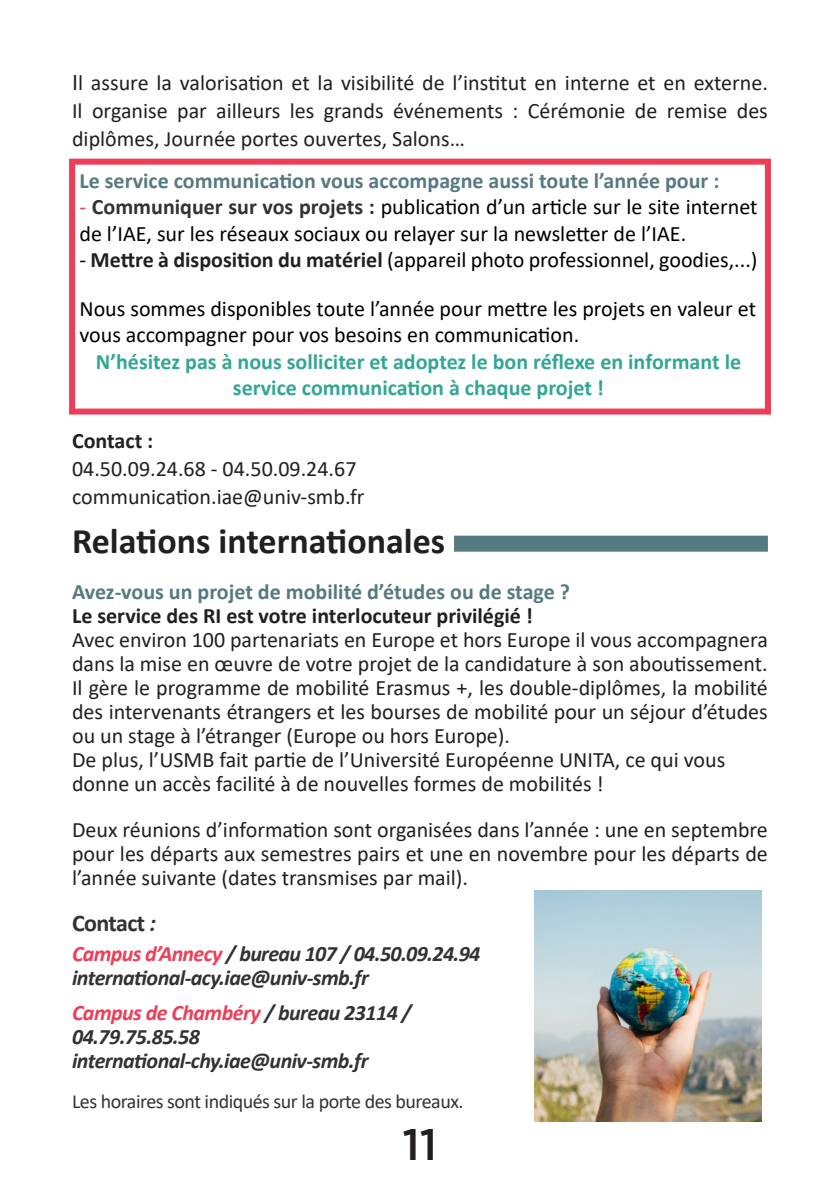
<style>
.page{position:relative;width:840px;height:1191px;background:#fff}
.page>*{position:absolute;margin:0;border:0;box-sizing:border-box;transform-origin:0 0}
.t1{font:500 44px "Gotham";color:#231f20}
.t2{font:700 36px "Calibri";color:#231f20}
.t3{font:700 24px "Calibri";letter-spacing:-.025em;color:#333233}
.t4{font:22px/24px "Calibri";color:#231f20;text-align:justify}
.t5{font:22px/26.4px "Calibri";color:#000}
.t6{font:italic 700 22px "Calibri";letter-spacing:-.025em;color:#333233}
.t7{font:700 22px "Calibri";color:#557a7f}
.t8{font:700 22px/26.4px "Calibri";color:#32a694;text-align:center}
.t9{font:700 22px "Calibri";color:#231f20}
.t10{font:italic 700 22px "Calibri";letter-spacing:-.025em;color:#ee3d56}
.t11{font:20px "Calibri";letter-spacing:-.025em;color:#333233}
.s1{font-size:24px}
.s2{color:#ee3d56}
.s3{font-weight:700;color:#333233}
.s4{font-weight:700;color:#231f20}
.s5{font-style:italic}
.s6{color:#333233}
</style>
<div class="page">
<div style="left:69px;top:159px;width:701px;height:255px;border:6px solid #ee3d56"></div>
<div style="left:454px;top:535px;width:313px;height:16px;background:#557a7f"></div>
<img style="left:534px;top:890px;width:227px;height:231px">
<p class="t4" style="left:72px;top:68px;width:697px;line-height:28px"><span class="s1">I</span>l assure la valorisation et la visibilité de l’institut en interne et en externe.<br>Il organise par ailleurs les grands événements : Cérémonie de remise des diplômes, Journée portes ouvertes, Salons…</p>
<p class="t7" style="left:79px;top:165px;width:641px">Le service communication vous accompagne aussi toute l’année pour :</p>
<p class="t5" style="left:79px;top:193px;width:679px"><span class="s2">-</span> <span class="s3">Communiquer sur vos projets :</span> publication d’un article sur le site internet de l’IAE, sur les réseaux sociaux ou relayer sur la newsletter de l’IAE.</p>
<p class="t5" style="left:79px;top:246px;width:679px">- <span class="s4">Mettre à disposition du matériel</span> (appareil photo professionnel, goodies,...)</p>
<p class="t5" style="left:79px;top:295px;width:677px">Nous sommes disponibles toute l’année pour mettre les projets en valeur et vous accompagner pour vos besoins en communication.</p>
<p class="t8" style="left:96px;top:348px;width:646px">N’hésitez pas à nous solliciter et adoptez le bon réflexe en informant le service communication à chaque projet !</p>
<p class="t9" style="left:72px;top:425px;width:83px">Contact :</p>
<p class="t4" style="left:72px;top:456px;width:286px">04.50.09.24.68 - 04.50.09.24.67</p>
<p class="t4" style="left:72px;top:484px;width:294px">communication.iae@univ-smb.fr</p>
<p class="t2" style="left:72px;top:515px;width:374px">Relations internationales</p>
<p class="t7" style="left:72px;top:576px;width:499px">Avez-vous un projet de mobilité d’études ou de stage ?</p>
<p class="t9" style="left:72px;top:600px;width:462px">Le service des RI est votre interlocuteur privilégié !</p>
<p class="t4" style="left:72px;top:627px;width:697px">Avec environ 100 partenariats en Europe et hors Europe il vous accompagnera dans la mise en œuvre de votre projet de la candidature à son aboutissement.</p>
<p class="t4" style="left:72px;top:675px;width:697px">Il gère le programme de mobilité Erasmus +, les double-diplômes, la mobilité des intervenants étrangers et les bourses de mobilité pour un séjour d’études ou un stage à l’étranger (Europe ou hors Europe).</p>
<p class="t4" style="left:72px;top:747px;width:654px">De plus, l’USMB fait partie de l’Université Européenne UNITA, ce qui vous</p>
<p class="t4" style="left:72px;top:771px;width:533px">donne un accès facilité à de nouvelles formes de mobilités !</p>
<p class="t4" style="left:72px;top:817px;width:697px">Deux réunions d’information sont organisées dans l’année : une en septembre pour les départs aux semestres pairs et une en novembre pour les départs de l’année suivante (dates transmises par mail).</p>
<p class="t3" style="left:72px;top:906px;width:85px">Contact <span class="s5">:</span></p>
<p class="t6" style="left:72px;top:938px;width:409px"><span class="s2">Campus d’Annecy</span> / bureau 107 / 04.50.09.24.94</p>
<p class="t6" style="left:72px;top:962px;width:298px">international-acy.iae@univ-smb.fr</p>
<p class="t10" style="left:72px;top:997px;width:340px">Campus de Chambéry <span class="s6">/ bureau 23114 /</span></p>
<p class="t6" style="left:72px;top:1021px;width:129px">04.79.75.85.58</p>
<p class="t6" style="left:72px;top:1045px;width:298px">international-chy.iae@univ-smb.fr</p>
<p class="t11" style="left:72px;top:1087px;width:393px">Les horaires sont indiqués sur la porte des bureaux.</p>
<h1 class="t1" style="left:402px;top:1115px;width:36px">11</h1>
</div>
